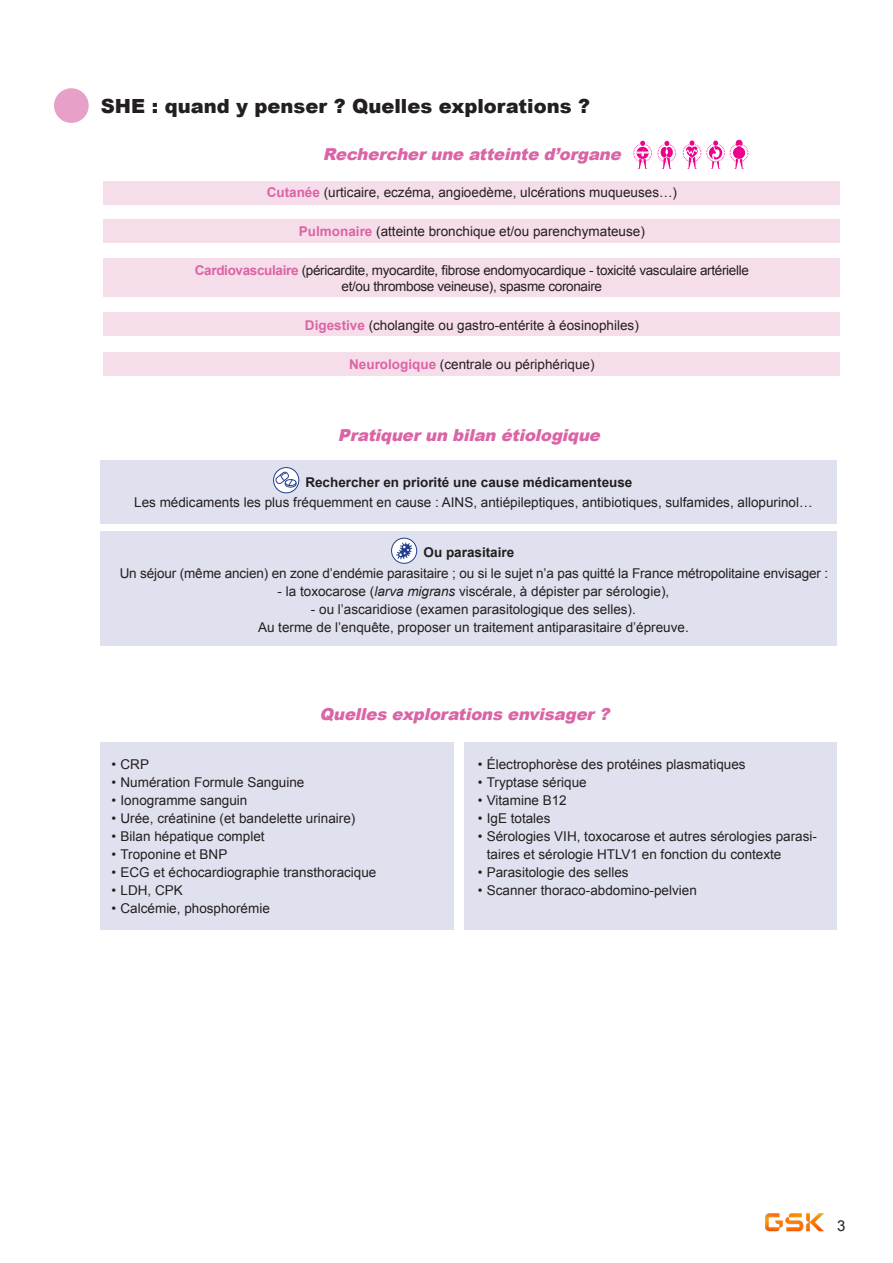
<style>
.page{position:relative;width:893px;height:1263px;background:#fff}
.page>*{position:absolute;margin:0;border:0;box-sizing:border-box;transform-origin:0 0}
.t1{font:900 19.5px "Arial";color:#231f20}
.t2{font:italic 900 16.5px "Arial";color:#da64a5}
.t3{font:15px "Arial";color:#231f20}
.t4{font:13.5px/18px "Arial";color:#231f20}
.t5{font:13.5px "Arial";letter-spacing:-.025em;color:#231f20}
.t6{font:700 13.5px "Arial";color:#231f20}
.s1{font-weight:700;color:#da64a5}
.s2{font-style:italic}
</style>
<div class="page">
<div style="left:54px;top:88px;width:35px;height:35px;background:#e7a0c7;border-radius:50%"></div>
<div style="left:103px;top:181px;width:736px;height:24px;background:#f6ddea"></div>
<div style="left:103px;top:219px;width:736px;height:24px;background:#f6ddea"></div>
<div style="left:103px;top:258px;width:736px;height:38px;background:#f6ddea"></div>
<div style="left:103px;top:312px;width:736px;height:24px;background:#f6ddea"></div>
<div style="left:103px;top:352px;width:736px;height:24px;background:#f6ddea"></div>
<img style="left:765px;top:1213px;width:59px;height:19px">
<div style="left:100px;top:460px;width:737px;height:64px;background:#e0e1ee"></div>
<div style="left:100px;top:532px;width:737px;height:114px;background:#e0e1ee"></div>
<svg style="left:392px;top:538px;width:25px;height:25px"></svg>
<div style="left:391px;top:538px;width:26px;height:25px;border:1px solid #253f8e;border-radius:50%"></div>
<svg style="left:396px;top:542px;width:17px;height:17px"></svg>
<svg style="left:274px;top:468px;width:25px;height:25px"></svg>
<div style="left:273px;top:467px;width:26px;height:26px;border:1px solid #253f8e;border-radius:50%"></div>
<svg style="left:275px;top:471px;width:22px;height:17px"></svg>
<div style="left:100px;top:742px;width:354px;height:188px;background:#e0e1ee"></div>
<div style="left:464px;top:742px;width:373px;height:188px;background:#e0e1ee"></div>
<div style="left:706px;top:144px;width:19px;height:18px;border:1px dashed #ed028c;border-radius:50%"></div>
<svg style="left:710px;top:140px;width:11px;height:29px"></svg>
<div style="left:736px;top:140px;width:7px;height:7px;border:1px solid #fff;border-radius:50%"></div>
<div style="left:730px;top:144px;width:18px;height:18px;border:1px dashed #ed028c;border-radius:50%"></div>
<svg style="left:732px;top:146px;width:14px;height:13px"></svg>
<div style="left:733px;top:147px;width:12px;height:12px;background:#ed028c;border-radius:50%"></div>
<svg style="left:734px;top:156px;width:10px;height:13px"></svg>
<svg style="left:736px;top:140px;width:6px;height:6px"></svg>
<svg style="left:633px;top:140px;width:69px;height:29px"></svg>
<p class="t1" style="left:101px;top:92px;width:491px">SHE : quand y penser ? Quelles explorations ?</p>
<p class="t2" style="left:323px;top:142px;width:304px">Rechercherune atteinte d’organe</p>
<p class="t4" style="left:267px;top:184px;width:412px"><span class="s1">Cutanée</span> (urticaire, eczéma, angioedème, ulcérations muqueuses…)</p>
<p class="t4" style="left:299px;top:223px;width:347px"><span class="s1">Pulmonaire</span> (atteinte bronchique et/ou parenchymateuse)</p>
<p class="t5" style="left:195px;top:261px;width:555px"><span class="s1">Cardiovasculaire</span> (péricardite, myocardite, fibrose endomyocardique - toxicité vasculaire artérielle</p>
<p class="t5" style="left:342px;top:278px;width:262px">et/ou thrombose veineuse), spasme coronaire</p>
<p class="t4" style="left:305px;top:317px;width:335px"><span class="s1">Digestive</span> (cholangite ou gastro-entérite à éosinophiles)</p>
<p class="t4" style="left:349px;top:355px;width:247px"><span class="s1">Neurologique</span> (centrale ou périphérique)</p>
<p class="t2" style="left:338px;top:424px;width:268px">Pratiquerun bilan étiologique</p>
<p class="t6" style="left:305px;top:473px;width:329px">Rechercher en priorité une cause médicamenteuse</p>
<p class="t4" style="left:134px;top:493px;width:680px">Les médicaments les plus fréquemment en cause : AINS, antiépileptiques, antibiotiques, sulfamides, allopurinol…</p>
<p class="t6" style="left:423px;top:544px;width:92px">Ou parasitaire</p>
<p class="t4" style="left:120px;top:564px;width:710px">Un séjour (même ancien) en zone d’endémie parasitaire ; ou si le sujet n’a pas quitté la France métropolitaine envisager :</p>
<p class="t4" style="left:278px;top:582px;width:393px">- la toxocarose (<span class="s2">larva migrans</span> viscérale, à dépister par sérologie),</p>
<p class="t4" style="left:311px;top:600px;width:326px">- ou l’ascaridiose (examen parasitologique des selles).</p>
<p class="t4" style="left:258px;top:618px;width:432px">Au terme de l’enquête, proposer un traitement antiparasitaire d’épreuve.</p>
<p class="t2" style="left:320px;top:702px;width:296px">Quelles explorations envisager?</p>
<p class="t4" style="left:112px;top:755px;width:39px">• CRP</p>
<p class="t4" style="left:112px;top:773px;width:194px">• Numération Formule Sanguine</p>
<p class="t4" style="left:112px;top:791px;width:137px">• Ionogramme sanguin</p>
<p class="t4" style="left:112px;top:809px;width:245px">• Urée, créatinine (et bandelette urinaire)</p>
<p class="t4" style="left:112px;top:827px;width:155px">• Bilan hépatique complet</p>
<p class="t4" style="left:112px;top:845px;width:117px">• Troponine et BNP</p>
<p class="t4" style="left:112px;top:863px;width:266px">• ECG et échocardiographie transthoracique</p>
<p class="t4" style="left:112px;top:881px;width:73px">• LDH, CPK</p>
<p class="t4" style="left:112px;top:899px;width:160px">• Calcémie, phosphorémie</p>
<p class="t4" style="left:478px;top:755px;width:269px">• Électrophorèse des protéines plasmatiques</p>
<p class="t4" style="left:478px;top:773px;width:111px">• Tryptase sérique</p>
<p class="t4" style="left:478px;top:791px;width:91px">• Vitamine B12</p>
<p class="t4" style="left:478px;top:809px;width:74px">• IgE totales</p>
<p class="t4" style="left:487px;top:827px;width:332px;text-indent:-9px">• Sérologies VIH, toxocarose et autres sérologies parasi&shy;taires et sérologie HTLV1 en fonction du contexte</p>
<p class="t4" style="left:478px;top:863px;width:152px">• Parasitologie des selles</p>
<p class="t4" style="left:478px;top:881px;width:221px">• Scanner thoraco-abdomino-pelvien</p>
<p class="t3" style="left:837px;top:1216px;width:10px">3</p>
</div>
